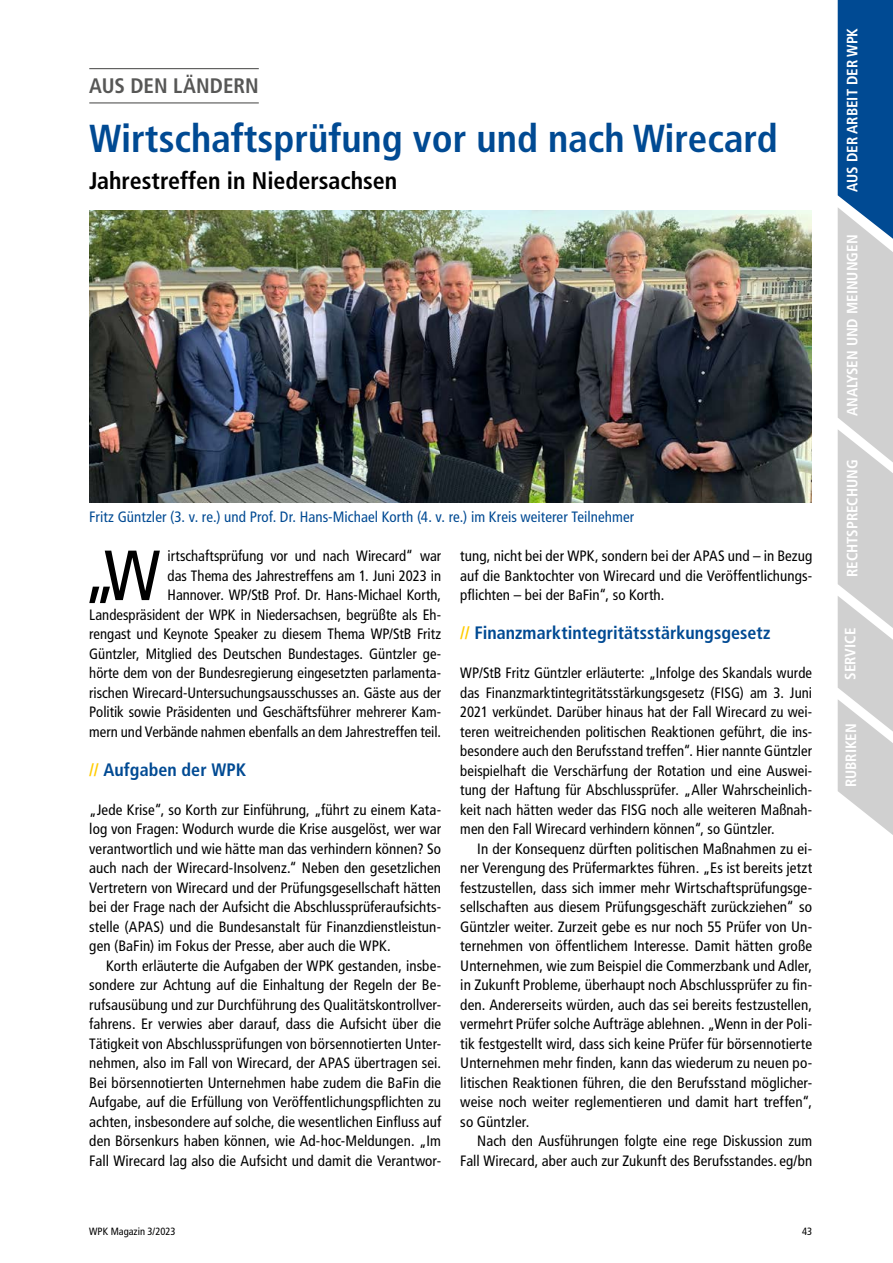
<style>
.page{position:relative;width:893px;height:1263px;background:#fff}
.page>*{position:absolute;margin:0;border:0;box-sizing:border-box;transform-origin:0 0}
.t1{font:condensed 70.8px "Frutiger LT Pro";color:#000}
.t2{font:700 condensed 39px "Frutiger LT Pro";color:#004a93}
.t3{font:700 condensed 24px "Frutiger LT Pro";color:#000}
.t4{font:700 condensed 21px "Frutiger LT Pro";color:#575756}
.t5{font:700 condensed 18px "Frutiger LT Pro";color:#004a93}
.t6{font:condensed 15px/19.5px "Frutiger LT Pro";color:#000;text-align:justify}
.t7{font:condensed 15px "Frutiger LT Pro";letter-spacing:.005em;color:#004a93}
.t8{font:700 condensed 15px "Frutiger LT Pro";color:#fff}
.t9{font:condensed 10.5px "Frutiger LT Pro";color:#000}
.s1{color:#fc0}
</style>
<div class="page">
<svg style="left:838px;top:0;width:55px;height:835px;background:#9eb1c4"></svg>
<img style="left:89px;top:210px;width:723px;height:292px">
<hr style="left:89px;top:68px;width:170px;height:1px;background:#575756">
<hr style="left:89px;top:102px;width:170px;height:1px;background:#575756">
<h3 class="t4" style="left:89px;top:73px;width:171px">AUS DEN LÄNDERN</h3>
<h2 class="t2" style="left:89px;top:115px;width:690px">Wirtschaftsprüfung vor und nach Wirecard</h2>
<h3 class="t3" style="left:89px;top:166px;width:310px">Jahrestreffen in Niedersachsen</h3>
<p class="t7" style="left:89px;top:508px;width:546px">Fritz Güntzler (3. v. re.) und Prof. Dr. Hans-Michael Korth (4. v. re.) im Kreis weiterer Teilnehmer</p>
<p class="t6" style="left:89px;top:546px;width:353px;text-align:right">irtschaftsprüfung vor und nach Wirecard“ war<br>das Thema des Jahrestreffens am 1. Juni 2023 in<br>Hannover. WP/StB Prof. Dr. Hans-Michael Korth, Landespräsident der WPK in Niedersachsen, begrüßte als Eh&shy;rengast und Keynote Speaker zu diesem Thema WP/StB Fritz Güntzler, Mitglied des Deutschen Bundestages. Güntzler ge&shy;hörte dem von der Bundesregierung eingesetzten parlamenta&shy;rischen Wirecard-Untersuchungsausschusses an. Gäste aus der Politik sowie Präsidenten und Geschäftsführer mehrerer Kam&shy;mern und Verbände nahmen ebenfalls an dem Jahrestreffen teil.</p>
<p class="t5" style="left:89px;top:759px;width:158px"><span class="s1">//</span> Aufgaben der WPK</p>
<p class="t6" style="left:89px;top:800px;width:353px">„Jede Krise“, so Korth zur Einführung, „führt zu einem Kata&shy;log von Fragen: Wodurch wurde die Krise ausgelöst, wer war verantwortlich und wie hätte man das verhindern können? So auch nach der Wirecard-Insolvenz.“ Neben den gesetzlichen Vertretern von Wirecard und der Prüfungsgesellschaft hätten bei der Frage nach der Aufsicht die Abschlussprüferaufsichts&shy;stelle (APAS) und die Bundesanstalt für Finanzdienstleistun&shy;gen (BaFin) im Fokus der Presse, aber auch die WPK.</p>
<p class="t6" style="left:89px;top:956px;width:353px;text-indent:17px">Korth erläuterte die Aufgaben der WPK gestanden, insbe&shy;sondere zur Achtung auf die Einhaltung der Regeln der Be&shy;rufsausübung und zur Durchführung des Qualitätskontrollver&shy;fahrens. Er verwies aber darauf, dass die Aufsicht über die Tätigkeit von Abschlussprüfungen von börsennotierten Unter&shy;nehmen, also im Fall von Wirecard, der APAS übertragen sei.<br>Bei börsennotierten Unternehmen habe zudem die BaFin die Aufgabe, auf die Erfüllung von Veröffentlichungspflichten zu achten, insbesondere auf solche, die wesentlichen Einfluss auf den Börsenkurs haben können, wie Ad-hoc-Meldungen. „Im Fall Wirecard lag also die Aufsicht und damit die Verantwor-</p>
<h1 class="t1" style="left:82px;top:531px;width:80px">„W</h1>
<p class="t6" style="left:460px;top:546px;width:353px">tung, nicht bei der WPK, sondern bei der APAS und – in Bezug auf die Banktochter von Wirecard und die Veröffentlichungs&shy;pflichten – bei der BaFin“, so Korth.</p>
<p class="t5" style="left:460px;top:622px;width:312px"><span class="s1">//</span> Finanzmarktintegritätsstärkungsgesetz</p>
<p class="t6" style="left:460px;top:663px;width:353px">WP/StB Fritz Güntzler erläuterte: „Infolge des Skandals wurde das Finanzmarktintegritätsstärkungsgesetz (FISG) am 3. Juni 2021 verkündet. Darüber hinaus hat der Fall Wirecard zu wei&shy;teren weitreichenden politischen Reaktionen geführt, die ins&shy;besondere auch den Berufsstand treffen“. Hier nannte Güntzler beispielhaft die Verschärfung der Rotation und eine Auswei&shy;tung der Haftung für Abschlussprüfer. „Aller Wahrscheinlich&shy;keit nach hätten weder das FISG noch alle weiteren Maßnah&shy;men den Fall Wirecard verhindern können“, so Güntzler.</p>
<p class="t6" style="left:460px;top:839px;width:353px;text-indent:17px">In der Konsequenz dürften politischen Maßnahmen zu ei&shy;ner Verengung des Prüfermarktes führen. „Es ist bereits jetzt festzustellen, dass sich immer mehr Wirtschaftsprüfungsge&shy;sellschaften aus diesem Prüfungsgeschäft zurückziehen“ so Güntzler weiter. Zurzeit gebe es nur noch 55 Prüfer von Un&shy;ternehmen von öffentlichem Interesse. Damit hätten große Unternehmen, wie zum Beispiel die Commerzbank und Adler, in Zukunft Probleme, überhaupt noch Abschlussprüfer zu fin&shy;den. Andererseits würden, auch das sei bereits festzustellen, vermehrt Prüfer solche Aufträge ablehnen. „Wenn in der Poli&shy;tik festgestellt wird, dass sich keine Prüfer für börsennotierte Unternehmen mehr finden, kann das wiederum zu neuen po&shy;litischen Reaktionen führen, die den Berufsstand möglicher&shy;weise noch weiter reglementieren und damit hart treffen“, so Güntzler.</p>
<p class="t6" style="left:460px;top:1131px;width:353px;text-align:right">Nach den Ausführungen folgte eine rege Diskussion zum<br>Fall Wirecard, aber auch zur Zukunft des Berufsstandes. eg/bn</p>
<p class="t9" style="left:89px;top:1225px;width:88px">WPK Magazin 3/2023</p>
<p class="t9" style="left:802px;top:1225px;width:12px">43</p>
<p class="t8" style="left:843px;top:192px;width:165px;rotate:-90deg">AUS DER ARBEIT DER WPK</p>
<p class="t8" style="left:843px;top:416px;width:183px;rotate:-90deg">ANALYSEN UND MEINUNGEN</p>
<p class="t8" style="left:843px;top:577px;width:119px;rotate:-90deg">RECHTSPRECHUNG</p>
<p class="t8" style="left:841px;top:679px;width:53px;rotate:-90deg">SERVICE</p>
<p class="t8" style="left:842px;top:787px;width:66px;rotate:-90deg">RUBRIKEN</p>
</div>
